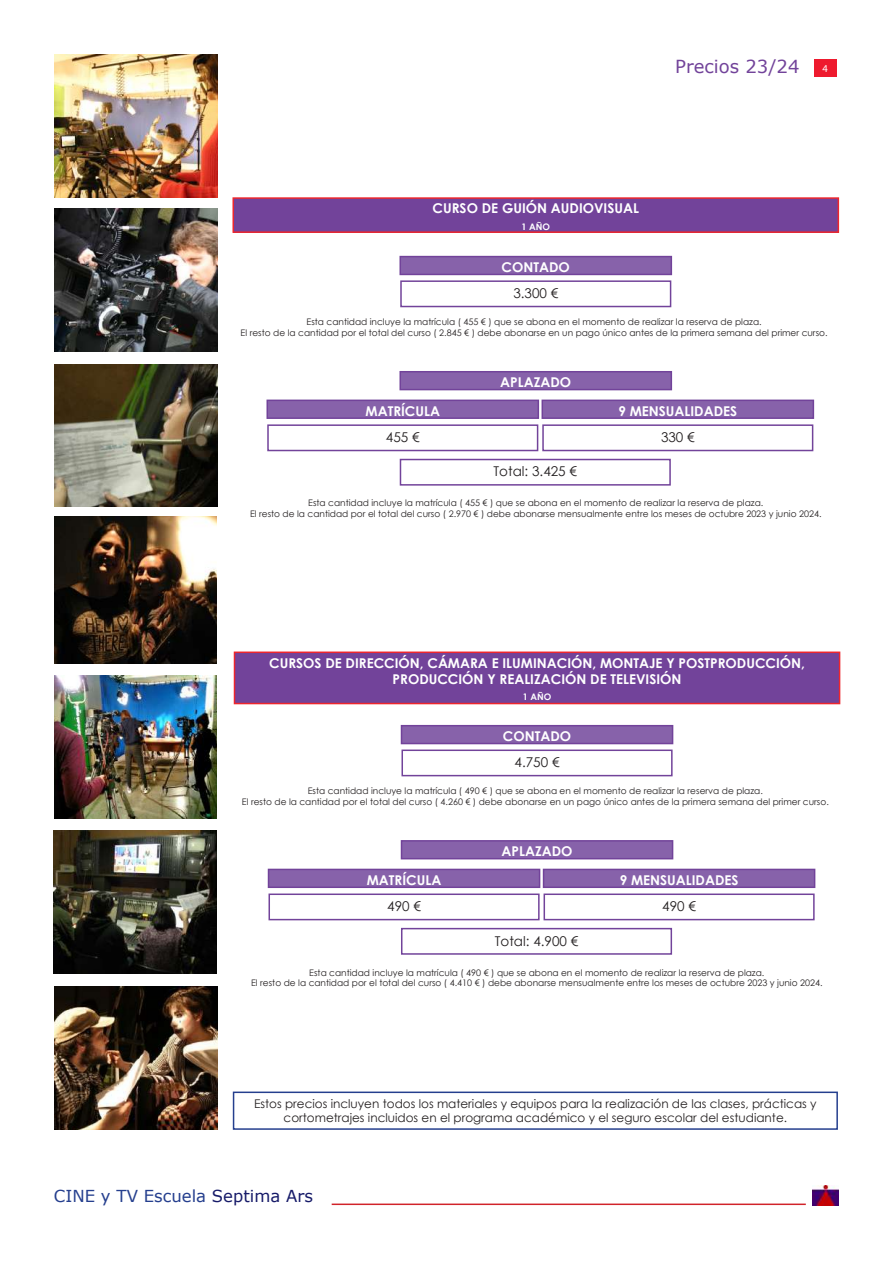
<style>
.page{position:relative;width:893px;height:1263px;background:#fff}
.page>*{position:absolute;margin:0;border:0;box-sizing:border-box;transform-origin:0 0}
.t1{font:18px "Verdana";color:#72439a}
.t2{font:16.5px "Verdana";color:#253f8e}
.t3{font:700 13.5px/16.2px "Century Gothic";color:#fff;text-align:center}
.t4{font:13.5px "Century Gothic";color:#231f20}
.t5{font:12px/14.4px "Century Gothic";color:#231f20;text-align:center}
.t6{font:10.5px "Myriad Pro";color:#fff}
.t7{font:9px/10.8px "Century Gothic";color:#231f20;text-align:center}
.t8{font:700 9px "Century Gothic";color:#fff}
.s1{color:#171b69}
</style>
<div class="page">
<div style="left:814px;top:59px;width:23px;height:18px;background:#ee1a2e"></div>
<hr style="left:332px;top:1203px;width:474px;height:2px;background:#d1232a">
<img style="left:812px;top:1185px;width:27px;height:21px">
<img style="left:54px;top:516px;width:163px;height:148px">
<img style="left:54px;top:209px;width:163px;height:143px">
<img style="left:54px;top:365px;width:163px;height:142px">
<img style="left:54px;top:675px;width:163px;height:143px">
<img style="left:54px;top:831px;width:163px;height:143px">
<img style="left:54px;top:987px;width:163px;height:143px">
<img style="left:54px;top:54px;width:163px;height:144px">
<div style="left:233px;top:198px;width:605px;height:34px;background:#72439a"></div>
<div style="left:232px;top:197px;width:607px;height:36px;border:2px solid #ee262d"></div>
<div style="left:267px;top:424px;width:271px;height:27px;border:2px solid #72439a"></div>
<div style="left:542px;top:424px;width:271px;height:27px;border:2px solid #72439a"></div>
<div style="left:267px;top:400px;width:271px;height:18px;background:#8762aa"></div>
<div style="left:266px;top:400px;width:273px;height:19px;border:2px solid #72439a"></div>
<div style="left:542px;top:400px;width:271px;height:18px;background:#8762aa"></div>
<div style="left:541px;top:400px;width:273px;height:19px;border:2px solid #72439a"></div>
<div style="left:400px;top:257px;width:271px;height:17px;background:#8762aa"></div>
<div style="left:399px;top:256px;width:273px;height:19px;border:2px solid #72439a"></div>
<div style="left:400px;top:280px;width:271px;height:27px;border:2px solid #72439a"></div>
<div style="left:400px;top:372px;width:271px;height:18px;background:#8762aa"></div>
<div style="left:399px;top:371px;width:273px;height:19px;border:2px solid #72439a"></div>
<div style="left:400px;top:459px;width:271px;height:27px;border:2px solid #72439a"></div>
<div style="left:233px;top:1091px;width:605px;height:39px;border:2px solid #253f8e"></div>
<div style="left:234px;top:652px;width:606px;height:51px;background:#72439a"></div>
<div style="left:234px;top:651px;width:606px;height:53px;border:2px solid #ee262d"></div>
<div style="left:268px;top:893px;width:272px;height:27px;border:2px solid #72439a"></div>
<div style="left:544px;top:893px;width:271px;height:27px;border:2px solid #72439a"></div>
<div style="left:268px;top:869px;width:272px;height:18px;background:#8762aa"></div>
<div style="left:268px;top:869px;width:272px;height:19px;border:2px solid #72439a"></div>
<div style="left:544px;top:869px;width:271px;height:18px;background:#8762aa"></div>
<div style="left:543px;top:869px;width:272px;height:19px;border:2px solid #72439a"></div>
<div style="left:401px;top:726px;width:272px;height:17px;background:#8762aa"></div>
<div style="left:401px;top:725px;width:272px;height:19px;border:2px solid #72439a"></div>
<div style="left:401px;top:749px;width:272px;height:27px;border:2px solid #72439a"></div>
<div style="left:401px;top:841px;width:272px;height:18px;background:#8762aa"></div>
<div style="left:401px;top:840px;width:272px;height:19px;border:2px solid #72439a"></div>
<div style="left:401px;top:928px;width:271px;height:27px;border:2px solid #72439a"></div>
<h1 class="t1" style="left:675px;top:54px;width:126px">Precios 23/24</h1>
<p class="t6" style="left:823px;top:62px;width:7px">4</p>
<h3 class="t3" style="left:433px;top:200px;width:208px">CURSO DE GUIÓN AUDIOVISUAL</h3>
<p class="t8" style="left:522px;top:220px;width:30px">1 AÑO</p>
<h3 class="t3" style="left:502px;top:258px;width:70px">CONTADO</h3>
<h3 class="t4" style="left:513px;top:284px;width:46px">3.300 €</h3>
<p class="t7" style="left:241px;top:317px;width:588px">Esta cantidad incluye la matrícula ( 455 € ) que se abona en el momento de realizar la reserva de plaza.<br>El resto de la cantidad por el total del curso ( 2.845 € ) debe abonarse en un pago único antes de la primera semana del primer curso.</p>
<h3 class="t3" style="left:500px;top:373px;width:73px">APLAZADO</h3>
<h3 class="t3" style="left:366px;top:402px;width:76px">MATRÍCULA</h3>
<h3 class="t3" style="left:618px;top:402px;width:120px">9 MENSUALIDADES</h3>
<h3 class="t4" style="left:386px;top:428px;width:35px">455 €</h3>
<h3 class="t4" style="left:661px;top:428px;width:35px">330 €</h3>
<h3 class="t4" style="left:494px;top:462px;width:85px">Total: 3.425 €</h3>
<p class="t7" style="left:250px;top:498px;width:573px">Esta cantidad incluye la matrícula ( 455 € ) que se abona en el momento de realizar la reserva de plaza.<br>El resto de la cantidad por el total del curso ( 2.970 € ) debe abonarse mensualmente entre los meses de octubre 2023 y junio 2024.</p>
<h3 class="t3" style="left:269px;top:654px;width:537px">CURSOS DE DIRECCIÓN, CÁMARA E ILUMINACIÓN, MONTAJE Y POSTPRODUCCIÓN,<br>PRODUCCIÓN Y REALIZACIÓN DE TELEVISIÓN</h3>
<p class="t8" style="left:523px;top:690px;width:30px">1 AÑO</p>
<h3 class="t3" style="left:503px;top:727px;width:70px">CONTADO</h3>
<h3 class="t4" style="left:515px;top:753px;width:46px">4.750 €</h3>
<p class="t7" style="left:242px;top:786px;width:588px">Esta cantidad incluye la matrícula ( 490 € ) que se abona en el momento de realizar la reserva de plaza.<br>El resto de la cantidad por el total del curso ( 4.260 € ) debe abonarse en un pago único antes de la primera semana del primer curso.</p>
<h3 class="t3" style="left:502px;top:842px;width:73px">APLAZADO</h3>
<h3 class="t3" style="left:367px;top:871px;width:76px">MATRÍCULA</h3>
<h3 class="t3" style="left:620px;top:871px;width:120px">9 MENSUALIDADES</h3>
<h3 class="t4" style="left:387px;top:897px;width:35px">490 €</h3>
<h3 class="t4" style="left:662px;top:897px;width:35px">490 €</h3>
<h3 class="t4" style="left:495px;top:931px;width:85px">Total: 4.900 €</h3>
<p class="t7" style="left:251px;top:967px;width:573px">Esta cantidad incluye la matrícula ( 490 € ) que se abona en el momento de realizar la reserva de plaza.<br>El resto de la cantidad por el total del curso ( 4.410 € ) debe abonarse mensualmente entre los meses de octubre 2023 y junio 2024.</p>
<h3 class="t5" style="left:254px;top:1096px;width:564px">Estos precios incluyen todos los materiales y equipos para la realización de las clases, prácticas y cortometrajes incluidos en el programa académico y el seguro escolar del estudiante.</h3>
<h2 class="t2" style="left:54px;top:1185px;width:261px">CINE y TV Escuela <span class="s1">Septima Ars</span></h2>
</div>
